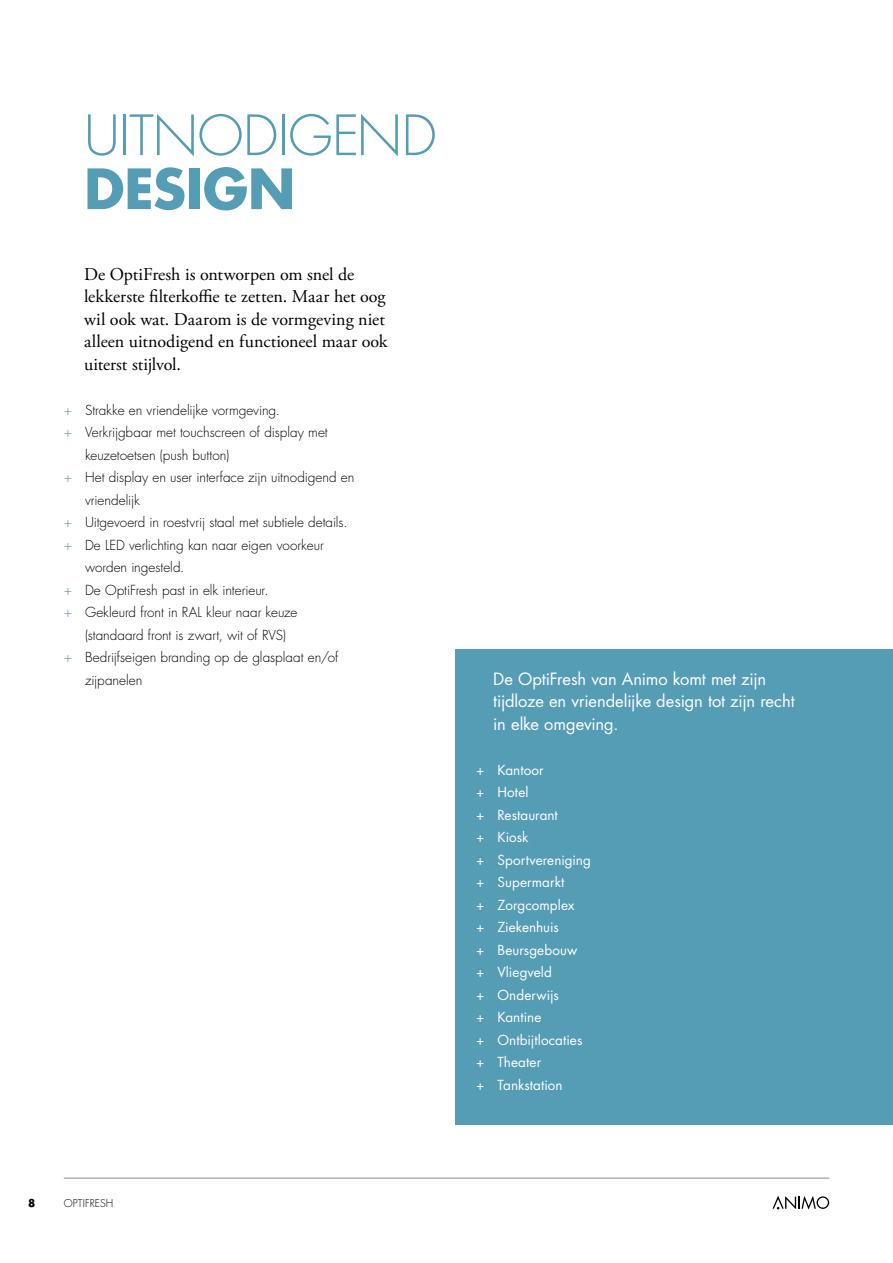
<style>
.page{position:relative;width:893px;height:1263px;background:#fff}
.page>*{position:absolute;margin:0;border:0;box-sizing:border-box;transform-origin:0 0}
.t1{font:300 54px "Futura Std";letter-spacing:-.015em;color:#559cb5}
.t2{font:700 54px "Futura Std";letter-spacing:-.01em;color:#559cb5}
.t3{font:18px/22.5px "Adobe Garamond Pro";color:#000}
.t4{font:16.5px/22.5px "Futura Std";letter-spacing:-.01em;color:#fff}
.t5{font:300 13.5px "Futura Std";color:#000}
.t6{font:13.5px/22.5px "Futura Std";letter-spacing:.005em;color:#fff}
.t7{font:300 10.5px "Futura Std";letter-spacing:.005em;color:#000}
.t8{font:700 10.5px "Futura Std";color:#000}
.s1{color:#559cb5}
</style>
<div class="page">
<svg style="left:772px;top:1195px;width:57px;height:14px"></svg>
<hr style="left:64px;top:1178px;width:765px;height:1px;background:#888c86">
<div style="left:455px;top:650px;width:438px;height:475px;background:#559cb5"></div>
<h1 class="t1" style="left:84px;top:103px;width:354px">UITNODIGEND</h1>
<h1 class="t2" style="left:84px;top:153px;width:213px">DESIGN</h1>
<h2 class="t3" style="left:84px;top:263px;width:305px">De OptiFresh is ontworpen om snel de lekkerste filterkoffie te zetten. Maar het oog wil ook wat. Daarom is de vormgeving niet alleen uitnodigend en functioneel maar ook uiterst stijlvol.</h2>
<p class="t5" style="left:64px;top:401px;width:218px"><span class="s1">+</span> Strakke en vriendelijke vormgeving.</p>
<p class="t5" style="left:64px;top:424px;width:265px"><span class="s1">+</span> Verkrijgbaar met touchscreen of display met</p>
<p class="t5" style="left:85px;top:446px;width:146px">keuzetoetsen (push button)</p>
<p class="t5" style="left:64px;top:469px;width:292px"><span class="s1">+</span> Het display en user interface zijn uitnodigend en</p>
<p class="t5" style="left:85px;top:491px;width:56px">vriendelijk</p>
<p class="t5" style="left:64px;top:514px;width:285px"><span class="s1">+</span> Uitgevoerd in roestvrij staal met subtiele details.</p>
<p class="t5" style="left:64px;top:536px;width:261px"><span class="s1">+</span> De LED verlichting kan naar eigen voorkeur</p>
<p class="t5" style="left:85px;top:559px;width:101px">worden ingesteld.</p>
<p class="t5" style="left:64px;top:581px;width:206px"><span class="s1">+</span> De OptiFresh past in elk interieur.</p>
<p class="t5" style="left:64px;top:604px;width:235px"><span class="s1">+</span> Gekleurd front in RAL kleur naar keuze</p>
<p class="t5" style="left:85px;top:627px;width:202px">(standaard front is zwart, wit of RVS)</p>
<p class="t5" style="left:64px;top:649px;width:276px"><span class="s1">+</span> Bedrijfseigen branding op de glasplaat en/of</p>
<p class="t5" style="left:85px;top:672px;width:59px">zijpanelen</p>
<p class="t4" style="left:493px;top:667px;width:303px">De OptiFresh van Animo komt met zijn tijdloze en vriendelijke design tot zijn recht in elke omgeving.</p>
<p class="t6" style="left:476px;top:759px;width:116px">+ Kantoor<br>+ Hotel<br>+ Restaurant<br>+ Kiosk<br>+ Sportvereniging + Supermarkt<br>+ Zorgcomplex<br>+ Ziekenhuis<br>+ Beursgebouw<br>+ Vliegveld<br>+ Onderwijs<br>+ Kantine<br>+ Ontbijtlocaties + Theater<br>+ Tankstation</p>
<p class="t8" style="left:28px;top:1196px;width:9px">8</p>
<p class="t7" style="left:64px;top:1197px;width:51px">OPTIFRESH</p>
</div>
